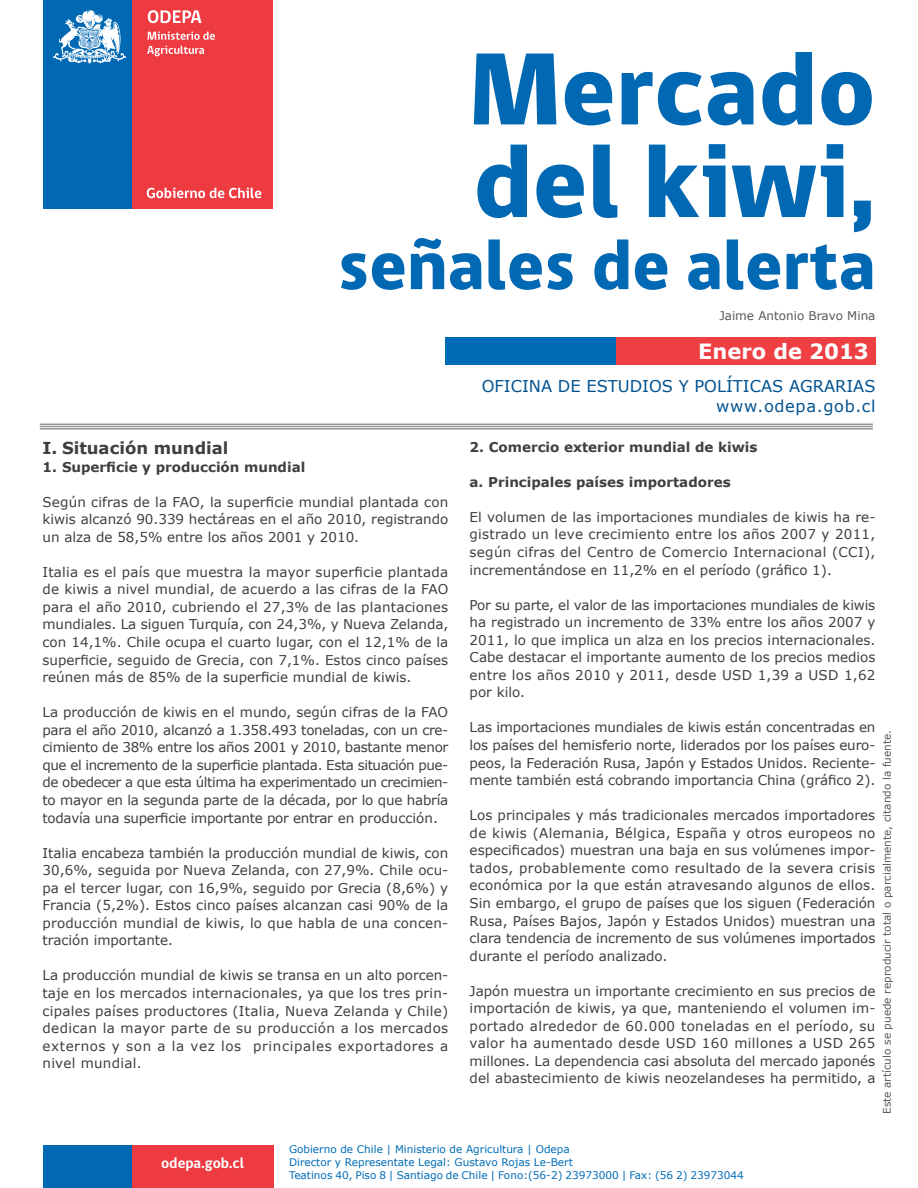
<style>
.page{position:relative;width:918px;height:1188px;background:#fff}
.page>*{position:absolute;margin:0;border:0;box-sizing:border-box;transform-origin:0 0}
.t1{font:800 105px "gob CL";color:#0168b3}
.t2{font:800 72px "gob CL";color:#0168b3}
.t3{font:700 21px "Verdana";color:#fff}
.t4{font:700 16.5px "Verdana";color:#3f3f40}
.t5{font:16.2px/19.5px "Verdana";color:#005291;text-align:right}
.t6{font:700 15.15px "gob CL";color:#fff}
.t7{font:13.5px/17.5px "Verdana";color:#3f3f40;text-align:justify}
.t8{font:700 13.5px "Verdana";color:#3f3f40}
.t9{font:12px "Verdana";color:#57585a}
.t10{font:10.5px/12.6px "Verdana";color:#006cb7}
.t11{font:10.5px "Verdana";color:#57585a}
</style>
<div class="page">
<div style="left:615px;top:337px;width:260px;height:28px;background:#ee3f43"></div>
<div style="left:445px;top:337px;width:171px;height:28px;background:#006cb7"></div>
<div style="left:132px;top:0;width:141px;height:208px;background:#ee3a41"></div>
<svg style="left:148px;top:32px;width:67px;height:8px"></svg>
<svg style="left:147px;top:46px;width:57px;height:10px"></svg>
<svg style="left:147px;top:188px;width:114px;height:10px"></svg>
<svg style="left:148px;top:10px;width:54px;height:13px"></svg>
<div style="left:43px;top:0;width:89px;height:208px;background:#0168b3"></div>
<svg style="left:53px;top:10px;width:73px;height:54px"></svg>
<div style="left:132px;top:1145px;width:142px;height:43px;background:#ee3a41"></div>
<div style="left:43px;top:1145px;width:89px;height:43px;background:#0168b3"></div>
<hr style="left:40px;top:424px;width:833px;height:1px;background:#939598">
<hr style="left:40px;top:426px;width:833px;height:1px;background:#939598">
<hr style="left:40px;top:428px;width:833px;height:2px;background:#939598">
<h1 class="t1" style="left:469px;top:18px;width:408px">Mercado</h1>
<h1 class="t1" style="left:473px;top:110px;width:404px">del kiwi,</h1>
<h2 class="t2" style="left:338px;top:216px;width:539px">señales de alerta</h2>
<p class="t9" style="left:719px;top:308px;width:158px">Jaime Antonio Bravo Mina</p>
<h3 class="t3" style="left:698px;top:336px;width:172px">Enero de 2013</h3>
<p class="t4" style="left:43px;top:436px;width:188px">I. Situación mundial</p>
<p class="t8" style="left:43px;top:457px;width:264px">1. Superficie y producción mundial</p>
<p class="t7" style="left:43px;top:493px;width:407px">Según cifras de la FAO, la superficie mundial plantada con kiwis alcanzó 90.339 hectáreas en el año 2010, registrando un alza de 58,5% entre los años 2001 y 2010.</p>
<p class="t7" style="left:43px;top:563px;width:407px">Italia es el país que muestra la mayor superficie plantada de kiwis a nivel mundial, de acuerdo a las cifras de la FAO para el año 2010, cubriendo el 27,3% de las plantaciones mundiales. La siguen Turquía, con 24,3%, y Nueva Zelanda, con 14,1%. Chile ocupa el cuarto lugar, con el 12,1% de la superficie, seguido de Grecia, con 7,1%. Estos cinco países reúnen más de 85% de la superficie mundial de kiwis.</p>
<p class="t7" style="left:43px;top:703px;width:407px">La producción de kiwis en el mundo, según cifras de la FAO para el año 2010, alcanzó a 1.358.493 toneladas, con un cre&shy;cimiento de 38% entre los años 2001 y 2010, bastante menor que el incremento de la superficie plantada. Esta situación pue&shy;de obedecer a que esta última ha experimentado un crecimien&shy;to mayor en la segunda parte de la década, por lo que habría todavía una superficie importante por entrar en producción.</p>
<p class="t7" style="left:43px;top:844px;width:407px">Italia encabeza también la producción mundial de kiwis, con 30,6%, seguida por Nueva Zelanda, con 27,9%. Chile ocu&shy;pa el tercer lugar, con 16,9%, seguido por Grecia (8,6%) y Francia (5,2%). Estos cinco países alcanzan casi 90% de la producción mundial de kiwis, lo que habla de una concen&shy;tración importante.</p>
<p class="t7" style="left:43px;top:967px;width:407px">La producción mundial de kiwis se transa en un alto porcen&shy;taje en los mercados internacionales, ya que los tres prin&shy;cipales países productores (Italia, Nueva Zelanda y Chile) dedican la mayor parte de su producción a los mercados externos y son a la vez los principales exportadores a nivel mundial.</p>
<p class="t5" style="left:482px;top:376px;width:395px">OFICINA DE ESTUDIOS Y POLÍTICAS AGRARIAS www.odepa.gob.cl</p>
<p class="t8" style="left:470px;top:437px;width:289px">2. Comercio exterior mundial de kiwis</p>
<p class="t8" style="left:470px;top:472px;width:263px">a. Principales países importadores</p>
<p class="t7" style="left:470px;top:508px;width:407px">El volumen de las importaciones mundiales de kiwis ha re&shy;gistrado un leve crecimiento entre los años 2007 y 2011, según cifras del Centro de Comercio Internacional (CCI), incrementándose en 11,2% en el período (gráfico 1).</p>
<p class="t7" style="left:470px;top:596px;width:407px">Por su parte, el valor de las importaciones mundiales de kiwis ha registrado un incremento de 33% entre los años 2007 y 2011, lo que implica un alza en los precios internacionales.<br>Cabe destacar el importante aumento de los precios medios entre los años 2010 y 2011, desde USD 1,39 a USD 1,62 por kilo.</p>
<p class="t7" style="left:470px;top:719px;width:407px">Las importaciones mundiales de kiwis están concentradas en los países del hemisferio norte, liderados por los países euro&shy;peos, la Federación Rusa, Japón y Estados Unidos. Reciente&shy;mente también está cobrando importancia China (gráfico 2).</p>
<p class="t7" style="left:470px;top:806px;width:407px">Los principales y más tradicionales mercados importadores de kiwis (Alemania, Bélgica, España y otros europeos no especificados) muestran una baja en sus volúmenes impor&shy;tados, probablemente como resultado de la severa crisis económica por la que están atravesando algunos de ellos.<br>Sin embargo, el grupo de países que los siguen (Federación Rusa, Países Bajos, Japón y Estados Unidos) muestran una clara tendencia de incremento de sus volúmenes importados durante el período analizado.</p>
<p class="t7" style="left:470px;top:982px;width:407px">Japón muestra un importante crecimiento en sus precios de importación de kiwis, ya que, manteniendo el volumen im&shy;portado alrededor de 60.000 toneladas en el período, su valor ha aumentado desde USD 160 millones a USD 265 millones. La dependencia casi absoluta del mercado japonés del abastecimiento de kiwis neozelandeses ha permitido, a</p>
<p class="t11" style="left:880px;top:1114px;width:386px;rotate:-90deg">Este artículo se puede reproducir total o parcialmente, citando la fuente.</p>
<p class="t6" style="left:161px;top:1153px;width:85px">odepa.gob.cl</p>
<p class="t10" style="left:289px;top:1143px;width:456px">Gobierno de Chile | Ministerio de Agricultura | Odepa<br>Director y Representate Legal: Gustavo Rojas Le-Bert<br>Teatinos 40, Piso 8 | Santiago de Chile | Fono:(56-2) 23973000 | Fax: (56 2) 23973044</p>
</div>
